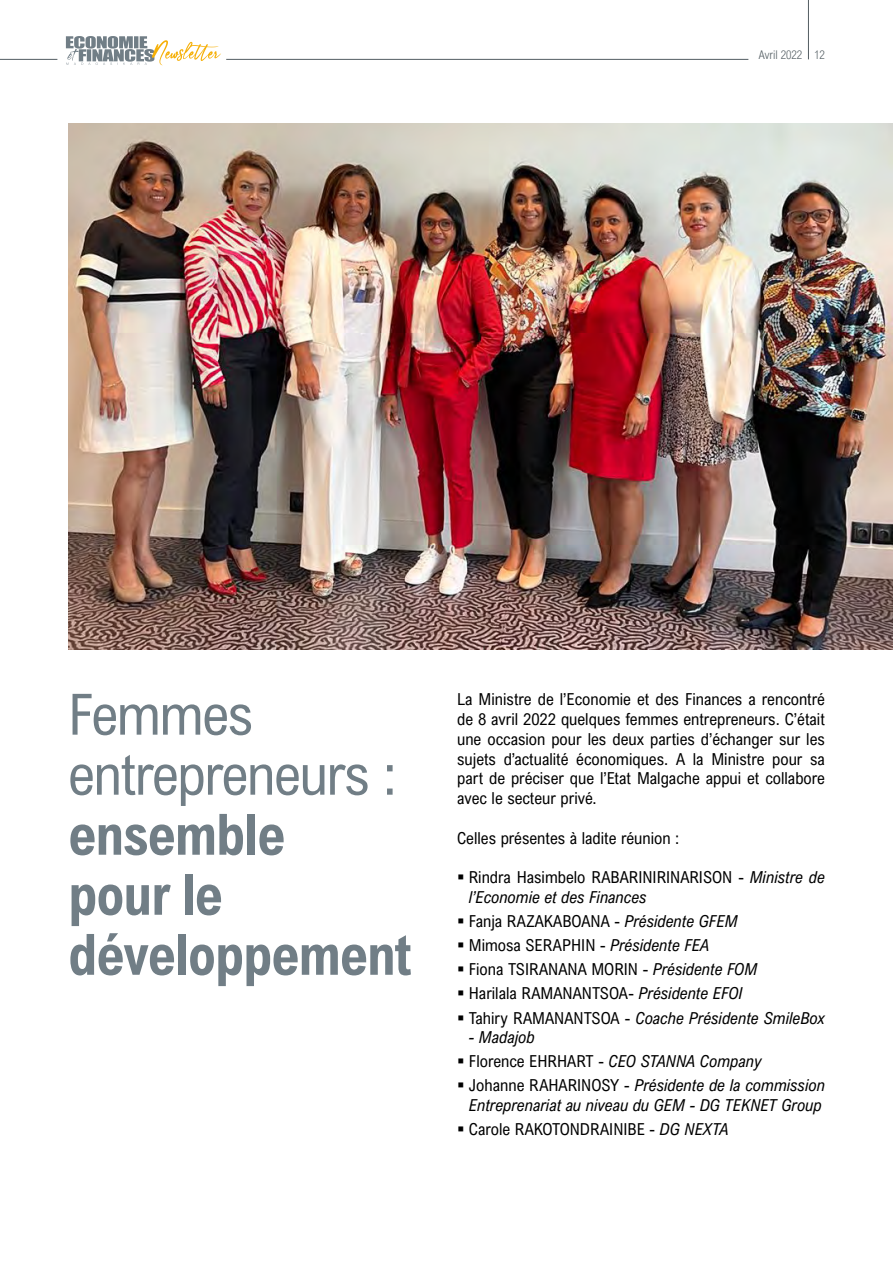
<style>
.page{position:relative;width:893px;height:1263px;background:#fff}
.page>*{position:absolute;margin:0;border:0;box-sizing:border-box;transform-origin:0 0}
.t1{font:700 57px/60px "Arial Nova Cond";letter-spacing:-.025em;color:#717e86}
.t2{font:57px/60px "Arial Nova Cond";letter-spacing:-.025em;color:#717e86}
.t3{font:16.5px/19.8px "Arial Nova Cond";color:#000;text-align:justify}
.t4{font:italic 16.5px/19.8px "Arial Nova Cond";color:#000;text-align:center}
.t5{font:300 12px "Arial Nova Cond";color:#535d62}
.s1{font-style:italic}
.s2{font-style:normal}
</style>
<div class="page">
<hr style="left:226px;top:59px;width:522px;height:1px;background:#535d62">
<hr style="left:0;top:59px;width:57px;height:1px;background:#535d62">
<hr style="left:808px;top:0;width:1px;height:59px;background:#535d62">
<svg style="left:66px;top:36px;width:155px;height:29px"></svg>
<img style="left:68px;top:123px;width:825px;height:526px">
<p class="t5" style="left:759px;top:48px;width:67px">Avril 2022 12</p>
<h1 class="t2" style="left:68px;top:683px;width:330px">Femmes entrepreneurs :</h1>
<h1 class="t1" style="left:68px;top:803px;width:345px">ensemble<br>pour le développement</h1>
<p class="t3" style="left:457px;top:689px;width:369px">La Ministre de l’Economie et des Finances a rencontré de 8 avril 2022 quelques femmes entrepreneurs. C’était une occasion pour les deux parties d’échanger sur les sujets d’actualité économiques. A la Ministre pour sa part de préciser que l’Etat Malgache appui et collabore avec le secteur privé.</p>
<p class="t3" style="left:457px;top:828px;width:224px">Celles présentes à ladite réunion :</p>
<p class="t3" style="left:469px;top:867px;width:358px;text-indent:-12px">▪ Rindra Hasimbelo RABARINIRINARISON - <span class="s1">Ministre de l’Economie et des Finances</span></p>
<p class="t3" style="left:457px;top:911px;width:282px">▪ Fanja RAZAKABOANA - <span class="s1">Présidente GFEM</span></p>
<p class="t3" style="left:457px;top:935px;width:254px">▪ Mimosa SERAPHIN - <span class="s1">Présidente FEA</span></p>
<p class="t3" style="left:457px;top:959px;width:302px">▪ Fiona TSIRANANA MORIN - <span class="s1">Présidente FOM</span></p>
<p class="t3" style="left:457px;top:983px;width:287px">▪ Harilala RAMANANTSOA- <span class="s1">Présidente EFOI</span></p>
<p class="t4" style="left:457px;top:1007px;width:369px">▪ <span class="s2">Tahiry RAMANANTSOA -</span> Coache Présidente SmileBox</p>
<p class="t4" style="left:469px;top:1027px;width:67px">- Madajob</p>
<p class="t3" style="left:457px;top:1051px;width:306px">▪ Florence EHRHART - <span class="s1">CEO STANNA Company</span></p>
<p class="t4" style="left:457px;top:1075px;width:369px">▪ <span class="s2">Johanne RAHARINOSY -</span> Présidente de la commission<br>Entreprenariat au niveau du GEM - DG TEKNET Group</p>
<p class="t3" style="left:457px;top:1119px;width:273px">▪ Carole RAKOTONDRAINIBE - <span class="s1">DG NEXTA</span></p>
</div>
